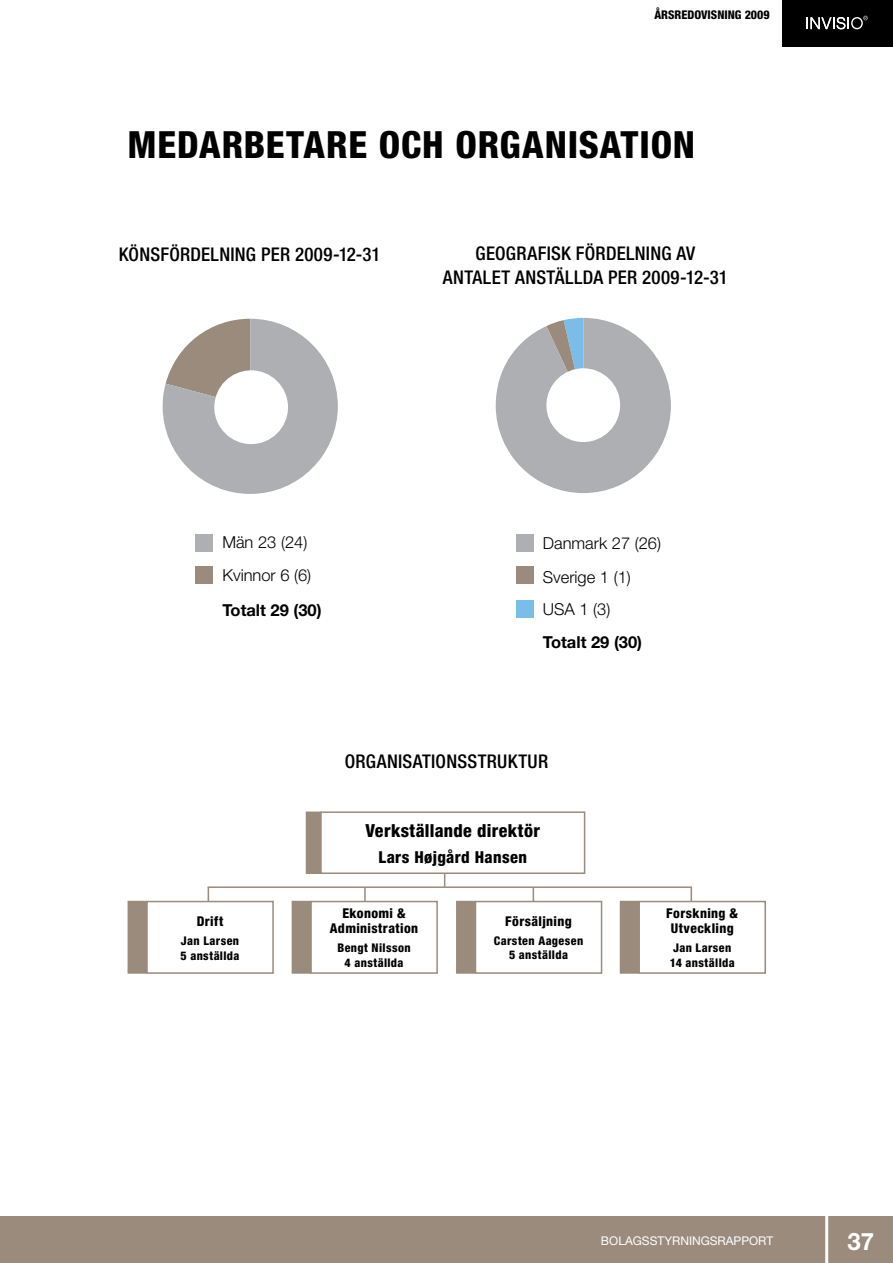
<style>
.page{position:relative;width:893px;height:1263px;background:#fff}
.page>*{position:absolute;margin:0;border:0;box-sizing:border-box;transform-origin:0 0}
.t1{font:800 condensed 37.5px "Helvetica Neue";letter-spacing:.02em;color:#000}
.t2{font:700 24px "Helvetica Neue";color:#fff}
.t3{font:500 condensed 18.9px "Helvetica Neue";letter-spacing:.015em;color:#000}
.t4{font:800 condensed 18px "Helvetica Neue";letter-spacing:.02em;color:#000}
.t5{font:300 16.5px/33.2px "Helvetica Neue";color:#000}
.t6{font:700 16.5px "Helvetica Neue";color:#000}
.t7{font:800 condensed 16.5px "Helvetica Neue";letter-spacing:.02em;color:#000}
.t8{font:800 condensed 13.5px/15px "Helvetica Neue";letter-spacing:.03em;color:#000;text-align:center}
.t9{font:800 condensed 12px/15px "Helvetica Neue";letter-spacing:.03em;color:#000;text-align:center}
.t10{font:12px "Helvetica Neue";color:#fff}
.t11{font:800 condensed 12px "Helvetica Neue";color:#000}
</style>
<div class="page">
<div style="left:0;top:1217px;width:893px;height:46px;background:#9a8b7d"></div>
<hr style="left:825px;top:1211px;width:3px;height:52px;background:#fff">
<div style="left:782px;top:0;width:111px;height:46px;background:#000"></div>
<svg style="left:806px;top:16px;width:62px;height:13px"></svg>
<svg style="left:163px;top:319px;width:175px;height:175px"></svg>
<div style="left:214px;top:370px;width:74px;height:74px;background:#fff;border-radius:50%"></div>
<div style="left:196px;top:534px;width:17px;height:17px;background:#adafb2"></div>
<div style="left:196px;top:566px;width:17px;height:18px;background:#9a8b7d"></div>
<svg style="left:496px;top:318px;width:175px;height:175px"></svg>
<div style="left:546px;top:368px;width:74px;height:74px;background:#fff;border-radius:50%"></div>
<div style="left:516px;top:534px;width:18px;height:18px;background:#adafb2"></div>
<div style="left:516px;top:566px;width:18px;height:18px;background:#9a8b7d"></div>
<div style="left:516px;top:600px;width:18px;height:18px;background:#79bde8"></div>
<div style="left:306px;top:811px;width:15px;height:63px;background:#9a8b7d"></div>
<div style="left:320px;top:811px;width:265px;height:63px;border:2px solid #9a8b7d"></div>
<div style="left:292px;top:901px;width:19px;height:73px;background:#9a8b7d"></div>
<div style="left:310px;top:901px;width:128px;height:73px;border:2px solid #9a8b7d"></div>
<div style="left:456px;top:901px;width:19px;height:73px;background:#9a8b7d"></div>
<div style="left:475px;top:901px;width:127px;height:73px;border:2px solid #9a8b7d"></div>
<div style="left:620px;top:901px;width:19px;height:73px;background:#9a8b7d"></div>
<div style="left:638px;top:901px;width:128px;height:73px;border:2px solid #9a8b7d"></div>
<hr style="left:208px;top:886px;width:484px;height:2px;background:#9a8b7d">
<svg style="left:208px;top:888px;width:1px;height:13px"></svg>
<svg style="left:690px;top:888px;width:2px;height:13px"></svg>
<svg style="left:444px;top:873px;width:1px;height:14px"></svg>
<div style="left:128px;top:901px;width:19px;height:73px;background:#9a8b7d"></div>
<div style="left:146px;top:901px;width:128px;height:73px;border:2px solid #9a8b7d"></div>
<svg style="left:364px;top:888px;width:2px;height:13px"></svg>
<svg style="left:533px;top:888px;width:1px;height:14px"></svg>
<p class="t11" style="left:654px;top:7px;width:117px">ÅRSREDOVISNING 2009</p>
<h1 class="t1" style="left:128px;top:121px;width:569px">MEDARBETARE OCH ORGANISATION</h1>
<p class="t3" style="left:119px;top:243px;width:82px">KÖNSFÖRDELNING</p>
<p class="t3" style="left:261px;top:243px;width:121px">PER 2009-12-31</p>
<p class="t3" style="left:475px;top:242px;width:141px">GEOGRAFISK FÖRDELNING</p>
<p class="t3" style="left:676px;top:242px;width:11px">AV</p>
<p class="t3" style="left:443px;top:266px;width:11px">ANTALET</p>
<p class="t3" style="left:515px;top:266px;width:11px">ANSTÄLLDA</p>
<p class="t3" style="left:608px;top:266px;width:121px">PER 2009-12-31</p>
<p class="t5" style="left:222px;top:525px;width:90px">Män 23 (24)<br>Kvinnor 6 (6)</p>
<p class="t6" style="left:222px;top:600px;width:101px">Totalt 29 (30)</p>
<p class="t5" style="left:543px;top:526px;width:120px">Danmark 27 (26)<br>Sverige 1 (1)<br>USA 1 (3)</p>
<p class="t6" style="left:543px;top:632px;width:101px">Totalt 29 (30)</p>
<p class="t3" style="left:345px;top:749px;width:203px">ORGANISATIONSSTRUKTUR</p>
<p class="t8" style="left:197px;top:913px;width:28px">Drift</p>
<p class="t9" style="left:180px;top:933px;width:61px;text-align:left">Jan Larsen<br>5 anställda</p>
<p class="t4" style="left:365px;top:819px;width:176px">Verkställande direktör</p>
<p class="t7" style="left:378px;top:847px;width:150px">Lars Højgård Hansen</p>
<p class="t8" style="left:330px;top:905px;width:90px">Ekonomi &amp;<br>Administration</p>
<p class="t9" style="left:337px;top:940px;width:75px">Bengt Nilsson<br>4 anställda</p>
<p class="t8" style="left:505px;top:914px;width:68px">Försäljning</p>
<p class="t9" style="left:494px;top:933px;width:91px;line-height:14.4px">Carsten Aagesen<br>5 anställda</p>
<p class="t8" style="left:666px;top:905px;width:73px">Forskning &amp;<br>Utveckling</p>
<p class="t9" style="left:670px;top:940px;width:67px;text-align:left">Jan Larsen<br>14 anställda</p>
<p class="t10" style="left:601px;top:1233px;width:174px">BOLAGSSTYRNINGSRAPPORT</p>
<p class="t2" style="left:848px;top:1226px;width:28px">37</p>
</div>
